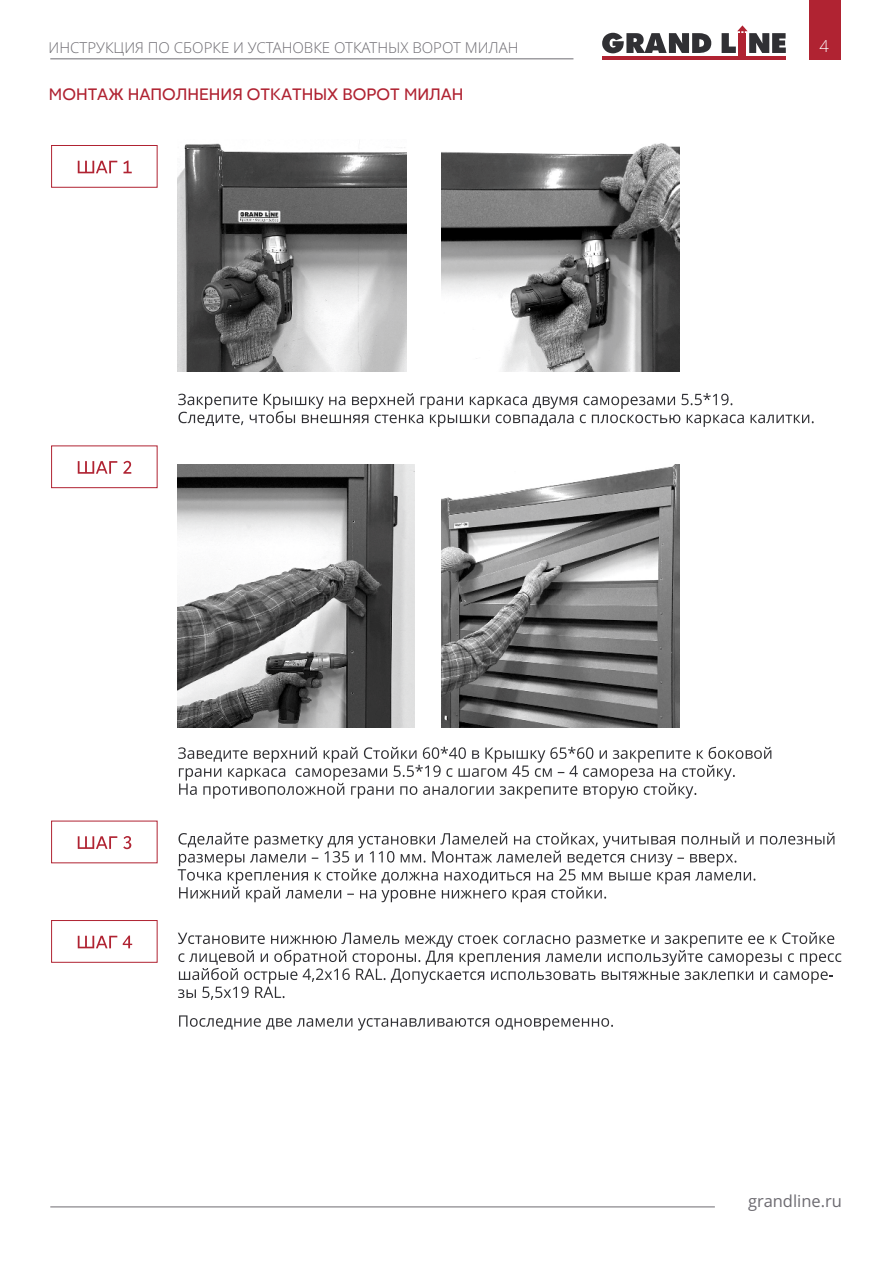
<style>
.page{position:relative;width:893px;height:1263px;background:#fff}
.page>*{position:absolute;margin:0;border:0;box-sizing:border-box;transform-origin:0 0}
.t1{font:16.5px "Red Ring";color:#b02332}
.t2{font:16.5px "Open Sans";color:#6d6b71}
.t3{font:300 16.5px "Open Sans";color:#fdfdfd}
.t4{font:300 15px "Open Sans";color:#6d6b71}
</style>
<div class="page">
<div style="left:809px;top:0;width:32px;height:59px;background:#b02332"></div>
<hr style="left:50px;top:58px;width:523px;height:1px;background:#6d6b71">
<div style="left:739px;top:33px;width:7px;height:25px;background:#b02332"></div>
<hr style="left:602px;top:56px;width:184px;height:3px;background:#b02332">
<svg style="left:602px;top:33px;width:109px;height:20px"></svg>
<svg style="left:722px;top:25px;width:64px;height:28px"></svg>
<hr style="left:50px;top:1206px;width:665px;height:1px;background:#6d6b71">
<svg style="left:178px;top:393px;width:636px;height:34px"></svg>
<svg style="left:178px;top:747px;width:593px;height:51px"></svg>
<svg style="left:178px;top:832px;width:656px;height:70px"></svg>
<svg style="left:178px;top:932px;width:663px;height:68px"></svg>
<svg style="left:179px;top:1015px;width:434px;height:15px"></svg>
<img style="left:442px;top:143px;width:237px;height:228px">
<img style="left:178px;top:143px;width:228px;height:228px">
<img style="left:442px;top:465px;width:237px;height:262px">
<img style="left:178px;top:465px;width:237px;height:262px">
<svg style="left:78px;top:161px;width:54px;height:12px"></svg>
<div style="left:51px;top:145px;width:107px;height:43px;border:1px solid #b02332"></div>
<svg style="left:78px;top:461px;width:53px;height:13px"></svg>
<div style="left:51px;top:445px;width:107px;height:43px;border:1px solid #b02332"></div>
<svg style="left:78px;top:836px;width:53px;height:13px"></svg>
<svg style="left:78px;top:935px;width:54px;height:13px"></svg>
<div style="left:51px;top:920px;width:107px;height:43px;border:1px solid #b02332"></div>
<p class="t4" style="left:49px;top:42px;width:471px">ИНСТРУКЦИЯ ПО СБОРКЕ И УСТАНОВКЕ ОТКАТНЫХ ВОРОТ МИЛАН</p>
<p class="t1" style="left:49px;top:87px;width:416px">МОНТАЖ НАПОЛНЕНИЯ ОТКАТНЫХ ВОРОТ МИЛАН</p>
<p class="t3" style="left:819px;top:40px;width:11px">4</p>
<p class="t2" style="left:748px;top:1194px;width:95px">grandline.ru</p>
</div>
